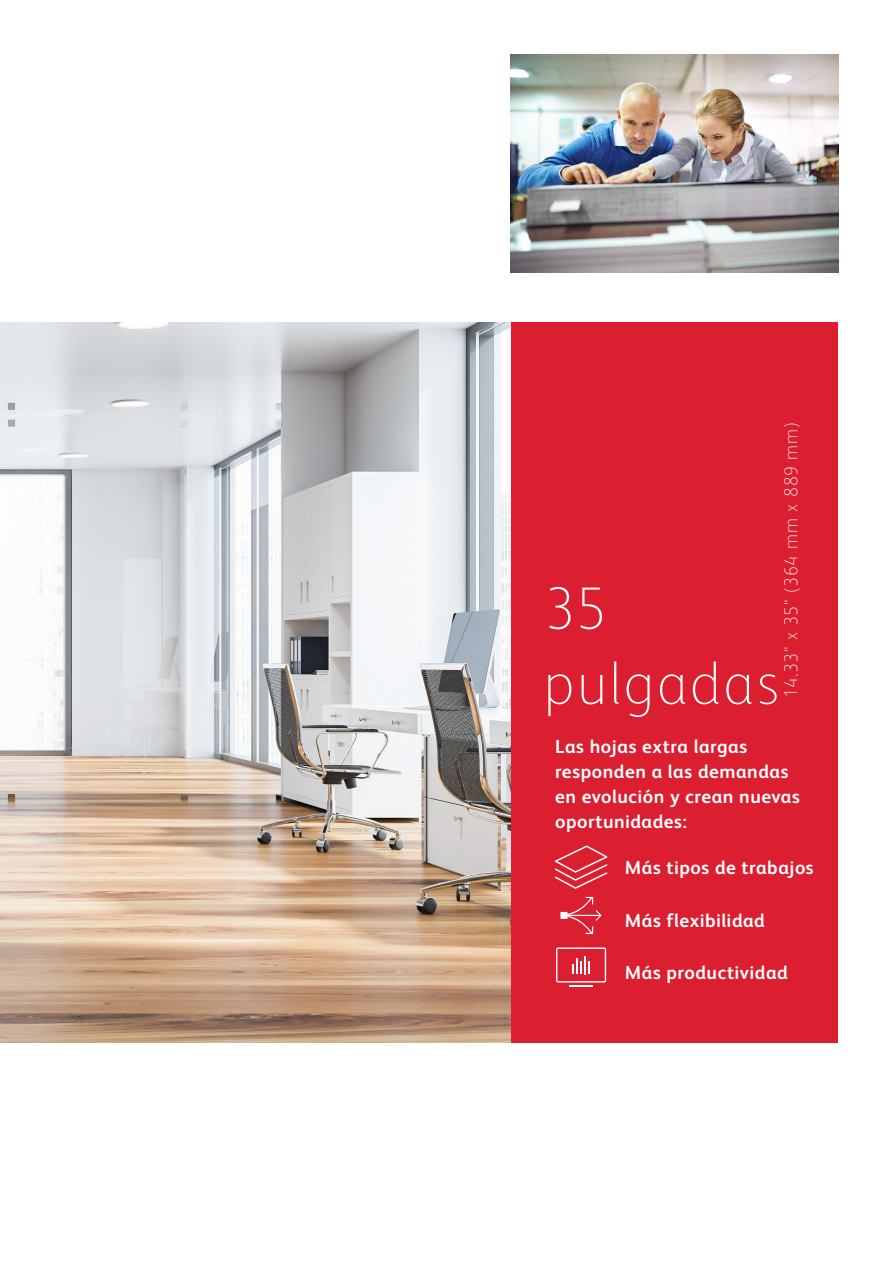
<style>
.page{position:relative;width:893px;height:1263px;background:#fff}
.page>*{position:absolute;margin:0;border:0;box-sizing:border-box;transform-origin:0 0}
.Title_32_38{font:100 60px/75px "Xerox Sans";letter-spacing:.045em;color:#fff}
.Intro_Subhead{font:700 18.9px/24.8px "Xerox Sans";letter-spacing:.03em;color:#fff}
.Intro_Subhead-2{font:100 18.9px "Xerox Sans";letter-spacing:.03em;color:#fff}
</style>
<div class="page">
<img style="left:0;top:323px;width:511px;height:720px">
<div style="left:511px;top:323px;width:326px;height:720px;background:#db1e30"></div>
<svg style="left:560px;top:897px;width:42px;height:37px"></svg>
<hr style="left:569px;top:985px;width:24px;height:2px;background:#fff">
<svg style="left:556px;top:947px;width:50px;height:35px"></svg>
<svg style="left:555px;top:845px;width:52px;height:44px"></svg>
<img style="left:511px;top:55px;width:327px;height:217px">
<p class="Intro_Subhead-2" style="left:779px;top:697px;width:277px;rotate:-90deg">14.33" x 35" (364 mm x 889 mm)</p>
<p class="Title_32_38" style="left:544px;top:568px;width:237px">35 pulgadas</p>
<p class="Intro_Subhead" style="left:555px;top:734px;width:246px">Las hojas extra largas responden a las demandas en evolución y crean nuevas oportunidades:</p>
<p class="Intro_Subhead" style="left:625px;top:855px;width:190px">Más tipos de trabajos</p>
<p class="Intro_Subhead" style="left:625px;top:907px;width:142px">Más flexibilidad</p>
<p class="Intro_Subhead" style="left:625px;top:959px;width:165px">Más productividad</p>
</div>
